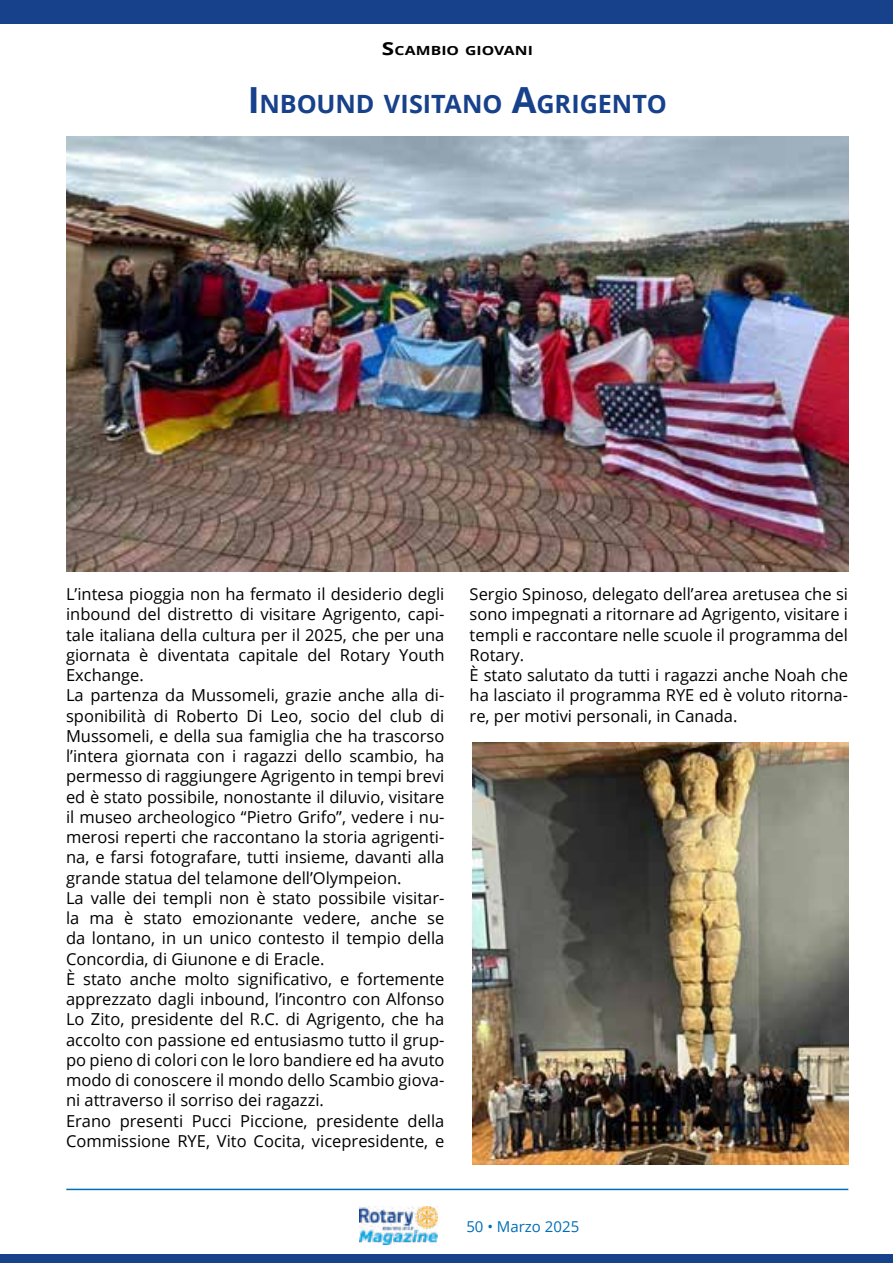
<style>
.page{position:relative;width:893px;height:1263px;background:#fff}
.page>*{position:absolute;margin:0;border:0;box-sizing:border-box;transform-origin:0 0}
.t1{font:700 25.2px "Open Sans";letter-spacing:-.005em;color:#17418a}
.t2{font:16.5px/20.2px "Open Sans";color:#000}
.t3{font:15px "Open Sans";color:#006db8}
.t4{font:700 12.6px "Open Sans";color:#000;scale:1.25 1}
.s1{font-size:18px}
.s2{font-size:36px}
</style>
<div class="page">
<img style="left:359px;top:1206px;width:78px;height:39px">
<hr style="left:66px;top:1189px;width:782px;height:1px;background:#006db8">
<div style="left:0;top:0;width:893px;height:23px;background:#17418a"></div>
<div style="left:0;top:1254px;width:893px;height:9px;background:#17418a"></div>
<img style="left:66px;top:137px;width:782px;height:435px">
<img style="left:472px;top:742px;width:376px;height:422px">
<p class="t4" style="left:382px;top:42px;width:122px"><span class="s1">S</span>CAMBIO GIOVANI</p>
<p class="t1" style="left:248px;top:86px;width:420px"><span class="s2">I</span> NBOUND VISITANO <span class="s2">A</span>GRIGENTO</p>
<p class="t2" style="left:66px;top:584px;width:380px">L’intesa pioggia non ha fermato il desiderio degli inbound del distretto di visitare Agrigento, capi&shy;tale italiana della cultura per il 2025, che per una giornata è diventata capitale del Rotary Youth Exchange.<br>La partenza da Mussomeli, grazie anche alla di&shy;sponibilità di Roberto Di Leo, socio del club di Mussomeli, e della sua famiglia che ha trascorso l’intera giornata con i ragazzi dello scambio, ha permesso di raggiungere Agrigento in tempi brevi ed è stato possibile, nonostante il diluvio, visitare il museo archeologico “Pietro Grifo”, vedere i nu&shy;merosi reperti che raccontano la storia agrigenti&shy;na, e farsi fotografare, tutti insieme, davanti alla grande statua del telamone dell’Olympeion.<br>La valle dei templi non è stato possibile visitar&shy;la ma è stato emozionante vedere, anche se da lontano, in un unico contesto il tempio della Concordia, di Giunone e di Eracle.<br>È stato anche molto significativo, e fortemente apprezzato dagli inbound, l’incontro con Alfonso Lo Zito, presidente del R.C. di Agrigento, che ha accolto con passione ed entusiasmo tutto il grup&shy;po pieno di colori con le loro bandiere ed ha avuto modo di conoscere il mondo dello Scambio giova&shy;ni attraverso il sorriso dei ragazzi.<br>Erano presenti Pucci Piccione, presidente della Commissione RYE, Vito Cocita, vicepresidente, e</p>
<p class="t2" style="left:470px;top:583px;width:380px">Sergio Spinoso, delegato dell’area aretusea che si sono impegnati a ritornare ad Agrigento, visitare i templi e raccontare nelle scuole il programma del Rotary.<br>È stato salutato da tutti i ragazzi anche Noah che ha lasciato il programma RYE ed è voluto ritorna&shy;re, per motivi personali, in Canada.</p>
<p class="t3" style="left:466px;top:1216px;width:114px">50 • Marzo 2025</p>
</div>
